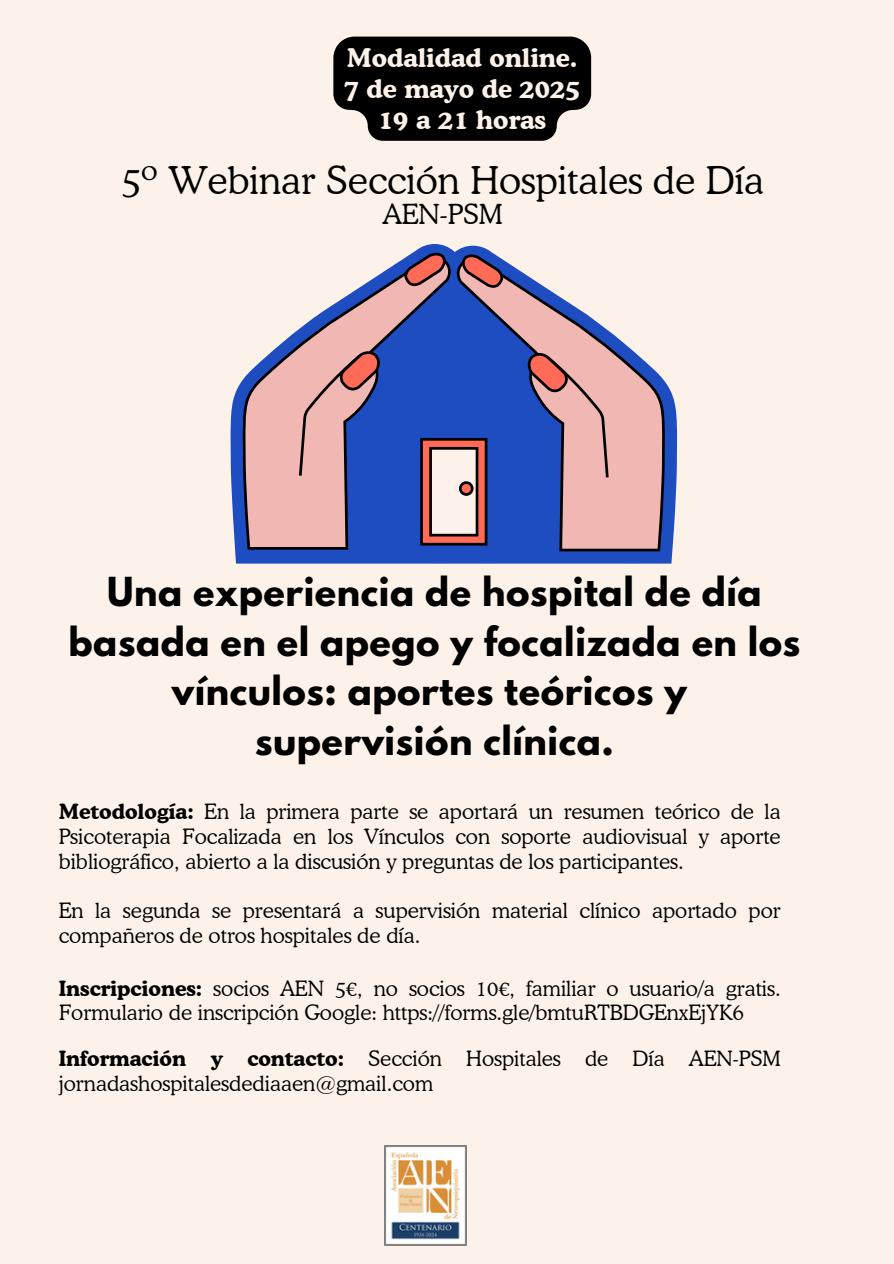
<style>
.page{position:relative;width:894px;height:1264px;background:#fff}
.page>*{position:absolute;margin:0;border:0;box-sizing:border-box;transform-origin:0 0}
.t1{font:300 38.25px "Cooper BT";color:#000}
.t2{font:700 35.4px/49.5px "League Spartan";letter-spacing:.015em;color:#000;text-align:center}
.t3{font:300 27.45px "Cooper BT";color:#000}
.t4{font:700 25.65px/30.9px "Cooper BT";color:#fdf2e9;text-align:center}
.t5{font:300 21px/24.8px "Cooper BT";color:#000}
.s1{font-weight:700}
</style>
<div class="page">
<div style="left:0;top:0;width:893px;height:1263px;background:#fdf2e9"></div>
<svg style="left:230px;top:244px;width:446px;height:319px;fill:#1e4cc1"></svg>
<svg style="left:242px;top:255px;width:210px;height:294px"></svg>
<svg style="left:299px;top:350px;width:82px;height:126px;background:#a8879f"></svg>
<svg style="left:403px;top:252px;width:44px;height:34px"></svg>
<svg style="left:455px;top:256px;width:210px;height:295px"></svg>
<svg style="left:526px;top:352px;width:82px;height:125px;background:#a485a0"></svg>
<svg style="left:460px;top:254px;width:44px;height:34px"></svg>
<svg style="left:420px;top:438px;width:67px;height:107px"></svg>
<svg style="left:333px;top:37px;width:258px;height:104px;background:#181716"></svg>
<img style="left:384px;top:1145px;width:82px;height:100px">
<h3 class="t4" style="left:343px;top:42px;width:238px">Modalidad online.<br>7 de mayo de 2025<br>19 a 21 horas</h3>
<p class="t1" style="left:121px;top:157px;width:644px">5º Webinar Sección Hospitales de Día</p>
<p class="t3" style="left:382px;top:198px;width:122px">AEN-PSM</p>
<h2 class="t2" style="left:68px;top:572px;width:733px">Una experiencia de hospital de día basada en el apego y focalizada en los vínculos: aportes teóricos y supervisión clínica.</h2>
<h1 class="t5" style="left:59px;top:799px;width:723px;text-align:justify"><span class="s1">Metodología:</span> En la primera parte se aportará un resumen teórico de la Psicoterapia Focalizada en los Vínculos con soporte audiovisual y aporte bibliográfico, abierto a la discusión y preguntas de los participantes.</h1>
<p class="t5" style="left:59px;top:898px;width:723px">En la segunda se presentará a supervisión material clínico aportado por compañeros de otros hospitales de día.</p>
<p class="t5" style="left:59px;top:975px;width:723px"><span class="s1">Inscripciones:</span> socios AEN 5€, no socios 10€, familiar o usuario/a gratis.<br>Formulario de inscripción Google: https://forms.gle/bmtuRTBDGEnxEjYK6</p>
<p class="t5" style="left:59px;top:1045px;width:723px"><span class="s1">Información y contacto:</span> Sección Hospitales de Día AEN-PSM jornadashospitalesdediaaen@gmail.com</p>
</div>
